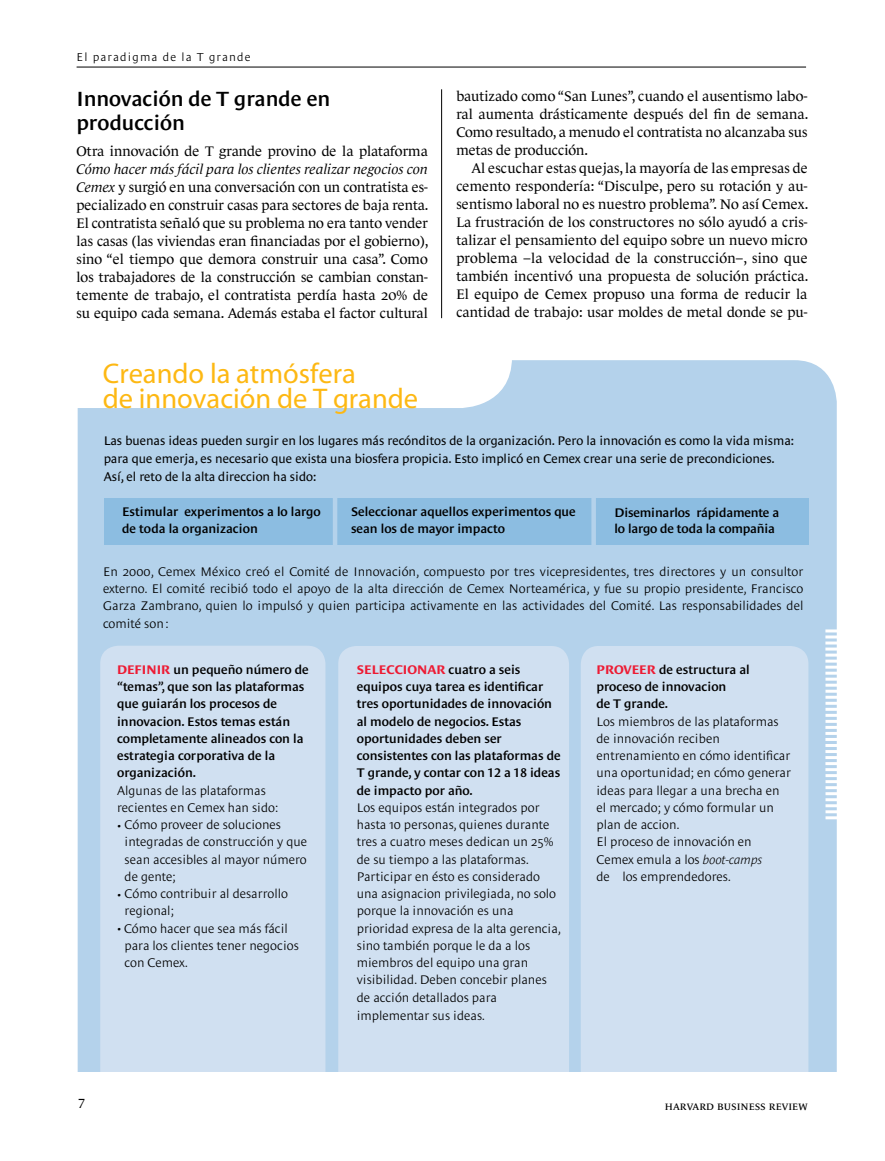
<style>
.page{position:relative;width:885px;height:1161px;background:#fff}
.page>*{position:absolute;margin:0;border:0;box-sizing:border-box;transform-origin:0 0}
.t1{font:28.5px/25.5px "Myriad MM";color:#fdb813}
.t2{font:600 21px/24px "Le Monde Sans";color:#000}
.t3{font:14.1px/18px "Le Monde Journal Normal Os F";color:#000;text-align:justify}
.t4{font:14.1px "Le Monde Journal Italic Os F";color:#000}
.t5{font:13.5px "Le Monde Journal";color:#000}
.t6{font:12.75px/17.2px "Le Monde Sans Light Os F";color:#000}
.t7{font:600 12.75px/17.2px "Le Monde Sans";color:#000}
.t8{font:12.75px/18px "Le Monde Sans Normal Os F";color:#000}
.t9{font:12px "Le Monde Journal Normal SC";color:#000}
.t10{font:300 11.7px "Le Monde Sans";letter-spacing:.1em;color:#000}
.s1{font-family:"Le Monde Journal Italic Os F"}
.s2{font-weight:700;color:#ed1b34}
.s3{font-family:"Le Monde Sans";font-weight:600;font-size:16.5px}
.s4{font-family:"Le Monde Sans Light Italic Os F"}
</style>
<div class="page">
<div style="left:78px;top:360px;width:758px;height:778px;background:#b4d2eb;border-radius:43px"></div>
<div style="left:104px;top:498px;width:704px;height:46px;background:#8cbde1"></div>
<svg style="left:78px;top:247px;width:434px;height:161px"></svg>
<hr style="left:441px;top:89px;width:1px;height:229px;background:#000">
<div style="left:338px;top:646px;width:231px;height:460px;background:#d0e0f1;border-radius:18px"></div>
<div style="left:100px;top:646px;width:225px;height:465px;background:#d0e0f1;border-radius:18px"></div>
<div style="left:580px;top:646px;width:228px;height:465px;background:#d0e0f1;border-radius:18px"></div>
<div style="left:69px;top:1072px;width:815px;height:76px;background:#fff"></div>
<hr style="left:333px;top:494px;width:4px;height:57px;background:#b4d2eb">
<div style="left:591px;top:491px;width:5px;height:57px;background:#b4d2eb"></div>
<hr style="left:825px;top:816px;width:21px;height:3px;background:#fff">
<hr style="left:825px;top:810px;width:21px;height:3px;background:#fff">
<hr style="left:825px;top:804px;width:21px;height:3px;background:#fff">
<hr style="left:825px;top:798px;width:21px;height:3px;background:#fff">
<hr style="left:825px;top:792px;width:21px;height:3px;background:#fff">
<hr style="left:825px;top:786px;width:21px;height:3px;background:#fff">
<hr style="left:825px;top:780px;width:21px;height:3px;background:#fff">
<hr style="left:825px;top:774px;width:21px;height:3px;background:#fff">
<hr style="left:825px;top:768px;width:20px;height:3px;background:#fff">
<hr style="left:825px;top:762px;width:20px;height:3px;background:#fff">
<hr style="left:825px;top:756px;width:20px;height:3px;background:#fff">
<hr style="left:825px;top:750px;width:20px;height:3px;background:#fff">
<hr style="left:825px;top:744px;width:20px;height:3px;background:#fff">
<hr style="left:825px;top:738px;width:20px;height:3px;background:#fff">
<hr style="left:825px;top:732px;width:20px;height:3px;background:#fff">
<hr style="left:825px;top:726px;width:20px;height:3px;background:#fff">
<hr style="left:825px;top:720px;width:21px;height:3px;background:#fff">
<hr style="left:825px;top:714px;width:21px;height:3px;background:#fff">
<hr style="left:825px;top:708px;width:21px;height:3px;background:#fff">
<hr style="left:825px;top:702px;width:21px;height:3px;background:#fff">
<hr style="left:825px;top:696px;width:21px;height:3px;background:#fff">
<hr style="left:825px;top:690px;width:21px;height:3px;background:#fff">
<hr style="left:825px;top:684px;width:21px;height:3px;background:#fff">
<hr style="left:825px;top:678px;width:21px;height:3px;background:#fff">
<hr style="left:825px;top:672px;width:20px;height:3px;background:#fff">
<hr style="left:825px;top:666px;width:20px;height:3px;background:#fff">
<hr style="left:825px;top:660px;width:20px;height:3px;background:#fff">
<hr style="left:825px;top:653px;width:20px;height:3px;background:#fff">
<hr style="left:825px;top:647px;width:20px;height:3px;background:#fff">
<hr style="left:825px;top:641px;width:20px;height:3px;background:#fff">
<hr style="left:825px;top:635px;width:20px;height:3px;background:#fff">
<hr style="left:825px;top:629px;width:20px;height:3px;background:#fff">
<hr style="left:77px;top:67px;width:729px;height:1px;background:#000">
<p class="t10" style="left:77px;top:50px;width:176px">El paradigma de la T grande</p>
<h2 class="t2" style="left:77px;top:87px;width:255px">Innovación de T grande en producción</h2>
<p class="t3" style="left:77px;top:142px;width:353px">Otra innovación de T grande provino de la plataforma</p>
<p class="t4" style="left:77px;top:161px;width:353px">Cómo hacer más fácil para los clientes realizar negocios con</p>
<p class="t3" style="left:77px;top:178px;width:353px"><span class="s1">Cemex</span> y surgió en una conversación con un contratista es&shy;pecializado en construir casas para sectores de baja renta.<br>El contratista señaló que su problema no era tanto vender las casas (las viviendas eran financiadas por el gobierno), sino “el tiempo que demora construir una casa”. Como los trabajadores de la construcción se cambian constan&shy;temente de trabajo, el contratista perdía hasta 20% de su equipo cada semana. Además estaba el factor cultural</p>
<h1 class="t1" style="left:103px;top:362px;width:317px">Creando la atmósfera<br>de innovación de T grande</h1>
<p class="t3" style="left:456px;top:87px;width:353px">bautizado como “San Lunes”, cuando el ausentismo labo&shy;ral aumenta drásticamente después del fin de semana.<br>Como resultado, a menudo el contratista no alcanzaba sus metas de producción.</p>
<p class="t3" style="left:456px;top:159px;width:353px;text-indent:15px">Al escuchar estas quejas, la mayoría de las empresas de cemento respondería: “Disculpe, pero su rotación y au&shy;sentismo laboral no es nuestro problema”. No así Cemex.<br>La frustración de los constructores no sólo ayudó a cris&shy;talizar el pensamiento del equipo sobre un nuevo micro problema –la velocidad de la construcción–, sino que también incentivó una propuesta de solución práctica.<br>El equipo de Cemex propuso una forma de reducir la cantidad de trabajo: usar moldes de metal donde se pu-</p>
<p class="t8" style="left:104px;top:431px;width:691px">Las buenas ideas pueden surgir en los lugares más recónditos de la organización. Pero la innovación es como la vida misma: para que emerja, es necesario que exista una biosfera propicia. Esto implicó en Cemex crear una serie de precondiciones.<br>Así, el reto de la alta direccion ha sido:</p>
<p class="t7" style="left:122px;top:504px;width:200px;line-height:16.5px">Estimular experimentos a lo largo de toda la organizacion</p>
<p class="t7" style="left:351px;top:504px;width:226px;line-height:16.5px">Seleccionar aquellos experimentos que sean los de mayor impacto</p>
<p class="t7" style="left:614px;top:504px;width:166px;line-height:16.5px">Diseminarlos rápidamente a lo largo de toda la compañia</p>
<p class="t6" style="left:103px;top:563px;width:701px;text-align:justify">En 2000, Cemex México creó el Comité de Innovación, compuesto por tres vicepresidentes, tres directores y un consultor externo. El comité recibió todo el apoyo de la alta dirección de Cemex Norteamérica, y fue su propio presidente, Francisco Garza Zambrano, quien lo impulsó y quien participa activamente en las actividades del Comité. Las responsabilidades del comité son :</p>
<p class="t7" style="left:117px;top:661px;width:193px"><span class="s2">DEFINIR</span> un pequeño número de “temas”, que son las plataformas que guiarán los procesos de innovacion. Estos temas están completamente alineados con la estrategia corporativa de la organización.</p>
<p class="t6" style="left:117px;top:781px;width:150px">Algunas de las plataformas</p>
<p class="t6" style="left:117px;top:799px;width:163px">recientes en Cemex han sido:</p>
<p class="t6" style="left:117px;top:816px;width:165px"><span class="s3">·</span> Cómo proveer de soluciones</p>
<p class="t6" style="left:125px;top:833px;width:184px">integradas de construcción y que</p>
<p class="t6" style="left:125px;top:850px;width:184px">sean accesibles al mayor número</p>
<p class="t6" style="left:125px;top:868px;width:53px">de gente;</p>
<p class="t6" style="left:117px;top:885px;width:172px"><span class="s3">·</span> Cómo contribuir al desarrollo</p>
<p class="t6" style="left:125px;top:902px;width:51px">regional;</p>
<p class="t6" style="left:117px;top:919px;width:172px"><span class="s3">·</span> Cómo hacer que sea más fácil</p>
<p class="t6" style="left:125px;top:937px;width:176px">para los clientes tener negocios</p>
<p class="t6" style="left:125px;top:954px;width:65px">con Cemex.</p>
<p class="t7" style="left:357px;top:661px;width:205px"><span class="s2">SELECCIONAR</span> cuatro a seis equipos cuya tarea es identificar tres oportunidades de innovación al modelo de negocios. Estas oportunidades deben ser consistentes con las plataformas de<br>T grande, y contar con 12 a 18 ideas de impacto por año.</p>
<p class="t6" style="left:357px;top:799px;width:206px">Los equipos están integrados por hasta 10 personas, quienes durante tres a cuatro meses dedican un 25% de su tiempo a las plataformas.<br>Participar en ésto es considerado una asignacion privilegiada, no solo porque la innovación es una prioridad expresa de la alta gerencia, sino también porque le da a los miembros del equipo una gran visibilidad. Deben concebir planes de acción detallados para implementar sus ideas.</p>
<p class="t7" style="left:596px;top:661px;width:155px"><span class="s2">PROVEER</span> de estructura al proceso de innovacion<br>de T grande.</p>
<p class="t6" style="left:596px;top:712px;width:196px">Los miembros de las plataformas de innovación reciben entrenamiento en cómo identificar una oportunidad; en cómo generar ideas para llegar a una brecha en el mercado; y cómo formular un plan de accion.<br>El proceso de innovación en<br>Cemex emula a los <span class="s4">boot-camps<br></span>de los emprendedores.</p>
<p class="t5" style="left:78px;top:1096px;width:8px">7</p>
<p class="t9" style="left:665px;top:1099px;width:144px">harvard business review</p>
</div>
